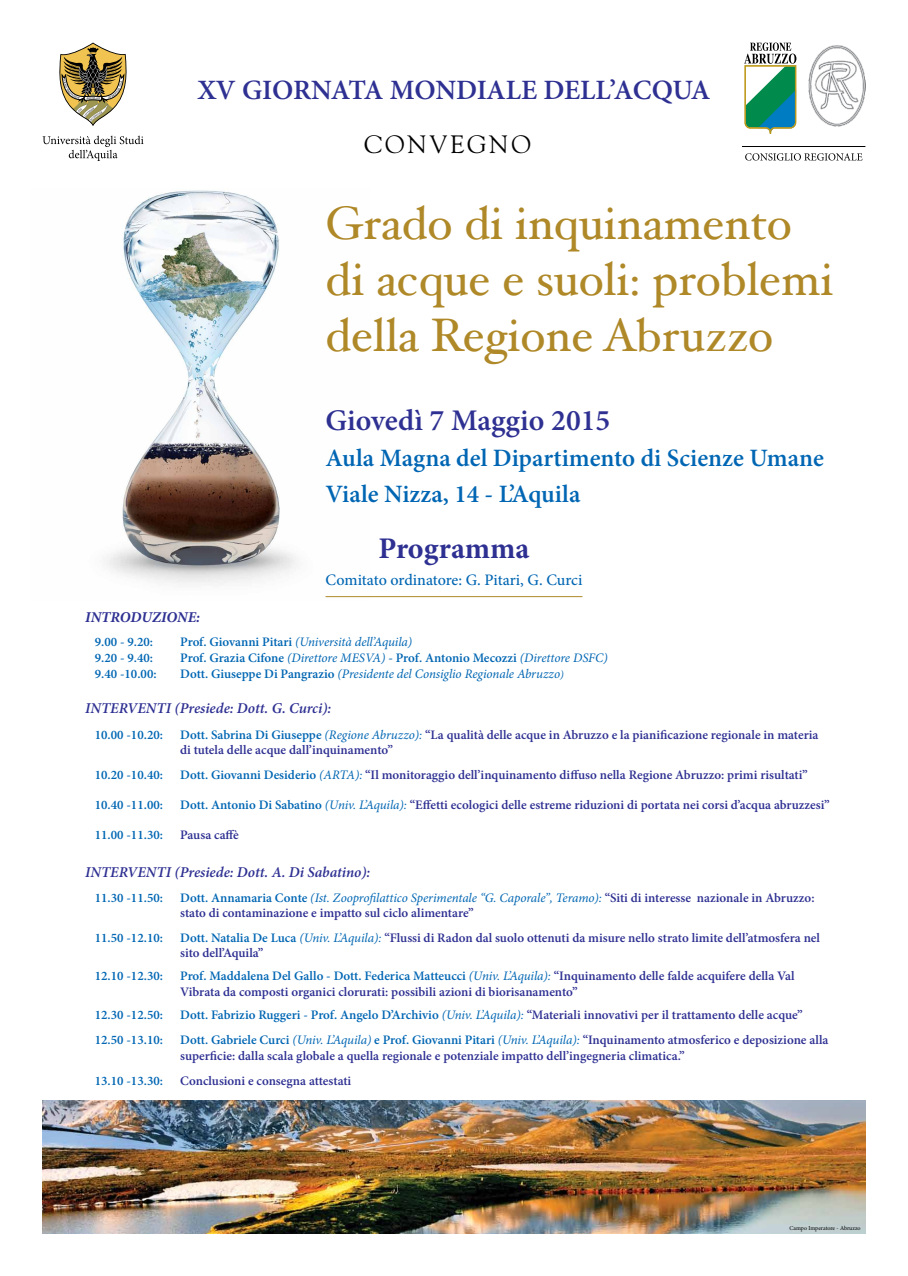
<style>
.page{position:relative;width:908px;height:1276px;background:#fff}
.page>*{position:absolute;margin:0;border:0;box-sizing:border-box;transform-origin:0 0}
.t1{font:47px/56.4px "Hoefler Text";color:#af8828}
.t2{font:600 30px "Minion Pro";color:#2e3092}
.t3{font:700 30px "Minion Pro";color:#2e3092}
.t4{font:600 28px "Minion Pro";letter-spacing:-.01em;color:#2e3092}
.t5{font:600 25px/35.8px "Minion Pro";color:#0066b3}
.t6{font:25px "Goudy";letter-spacing:.11em;color:#000}
.t7{font:500 16px "Minion Pro";letter-spacing:-.01em;color:#0066b3}
.t8{font:italic 600 15px "Minion Pro";color:#2e3092}
.t9{font:italic 700 15px "Minion Pro";color:#2e3092}
.t10{font:600 13px/15.6px "Minion Pro";color:#2e3092}
.t11{font:italic 13px/15.6px "Minion Pro";letter-spacing:-.005em;color:#0066b3}
.t12{font:600 13px/15.6px "Minion Pro";color:#0066b3}
.t13{font:6px "Minion Pro";letter-spacing:-.005em;color:#000}
.s1{font-weight:600;font-style:normal}
.s2{font-size:11px}
.s3{color:#0066b3}
.s4{font-weight:400;font-style:italic;color:#0066b3}
</style>
<div class="page">
<img style="left:106px;top:190px;width:190px;height:394px">
<svg style="left:744px;top:43px;width:52px;height:91px"></svg>
<img style="left:808px;top:45px;width:57px;height:81px">
<svg style="left:745px;top:153px;width:117px;height:8px"></svg>
<hr style="left:741px;top:146px;width:124px;height:1px;background:#000">
<img style="left:43px;top:1100px;width:822px;height:133px">
<img style="left:322px;top:596px;width:506px;height:638px">
<hr style="left:325px;top:596px;width:257px;height:1px;background:#af8828">
<svg style="left:43px;top:136px;width:100px;height:25px"></svg>
<svg style="left:59px;top:43px;width:67px;height:83px"></svg>
<h3 class="t4" style="left:197px;top:71px;width:514px">XV GIORNATA MONDIALE DELL’ACQUA</h3>
<h3 class="t6" style="left:364px;top:129px;width:168px">CONVEGNO</h3>
<h1 class="t1" style="left:325px;top:194px;width:509px">Grado di inquinamento di acque e suoli: problemi della Regione Abruzzo</h1>
<h2 class="t2" style="left:325px;top:399px;width:286px">Giovedì 7 Maggio 2015</h2>
<h3 class="t5" style="left:325px;top:440px;width:499px">Aula Magna del Dipartimento di Scienze Umane<br>Viale Nizza, 14 - L’Aquila</h3>
<p class="t9" style="left:85px;top:607px;width:116px">INTRODUZIONE:</p>
<h2 class="t3" style="left:378px;top:527px;width:153px">Programma</h2>
<p class="t7" style="left:325px;top:569px;width:258px">Comitato ordinatore: G. Pitari, G. Curci</p>
<p class="t12" style="left:95px;top:634px;width:63px">9.00 - 9.20:<br>9.20 - 9.40:<br>9.40 -10.00:</p>
<p class="t11" style="left:180px;top:634px;width:429px"><span class="s1">Prof. Giovanni Pitari</span> (Università dell’Aquila)<br><span class="s1">Prof. Grazia Cifone</span> (Direttore MESVA) <span class="s1">- Prof. Antonio Mecozzi</span> (Direttore DSFC)<br><span class="s1">Dott. Giuseppe Di Pangrazio</span> (Presidente del Consiglio Regionale Abruzzo<span class="s2">)</span></p>
<p class="t8" style="left:85px;top:698px;width:247px">INTERVENTI (Presiede: Dott. G. Curci):</p>
<p class="t12" style="left:95px;top:726px;width:70px">10.00 -10.20:</p>
<p class="t10" style="left:180px;top:726px;width:639px"><span class="s3">Dott. Sabrina Di Giuseppe</span> <span class="s4">(Regione Abruzzo):</span> “La qualità delle acque in Abruzzo e la pianificazione regionale in materia di tutela delle acque dall’inquinamento”</p>
<p class="t12" style="left:95px;top:766px;width:70px">10.20 -10.40:</p>
<p class="t10" style="left:180px;top:766px;width:629px"><span class="s3">Dott. Giovanni Desiderio</span> <span class="s4">(ARTA):</span> “Il monitoraggio dell’inquinamento diffuso nella Regione Abruzzo: primi risultati”</p>
<p class="t12" style="left:95px;top:797px;width:70px">10.40 -11.00:</p>
<p class="t12" style="left:95px;top:827px;width:70px">11.00 -11.30:</p>
<p class="t10" style="left:180px;top:797px;width:650px"><span class="s3">Dott. Antonio Di Sabatino</span> <span class="s4">(Univ. L’Aquila):</span> “Effetti ecologici delle estreme riduzioni di portata nei corsi d’acqua abruzzesi”</p>
<p class="t10" style="left:180px;top:827px;width:60px">Pausa caffè</p>
<p class="t8" style="left:85px;top:861px;width:286px">INTERVENTI (Presiede: Dott. A. Di Sabatino):</p>
<p class="t12" style="left:95px;top:889px;width:70px">11.30 -11.50:</p>
<p class="t10" style="left:180px;top:889px;width:635px"><span class="s3">Dott. Annamaria Conte</span> <span class="s4">(Ist. Zooprofilattico Sperimentale “G. Caporale”, Teramo):</span> “Siti di interesse nazionale in Abruzzo: stato di contaminazione e impatto sul ciclo alimentare”</p>
<p class="t12" style="left:95px;top:929px;width:70px">11.50 -12.10:</p>
<p class="t12" style="left:95px;top:968px;width:70px">12.10 -12.30:</p>
<p class="t12" style="left:95px;top:1006px;width:70px">12.30 -12.50:</p>
<p class="t12" style="left:95px;top:1032px;width:70px">12.50 -13.10:</p>
<p class="t12" style="left:95px;top:1073px;width:70px">13.10 -13.30:</p>
<p class="t10" style="left:180px;top:929px;width:641px"><span class="s3">Dott. Natalia De Luca</span> <span class="s4">(Univ. L’Aquila):</span> “Flussi di Radon dal suolo ottenuti da misure nello strato limite dell’atmosfera nel sito dell’Aquila”</p>
<p class="t10" style="left:180px;top:968px;width:615px"><span class="s3">Prof. Maddalena Del Gallo - Dott. Federica Matteucci</span> <span class="s4">(Univ. L’Aquila):</span> “Inquinamento delle falde acquifere della Val<br>Vibrata da composti organici clorurati: possibili azioni di biorisanamento”</p>
<p class="t10" style="left:180px;top:1032px;width:649px"><span class="s3">Dott. Gabriele Curci</span> <span class="s4">(Univ. L’Aquila)</span> <span class="s3">e Prof. Giovanni Pitari</span> <span class="s4">(Univ. L’Aquila):</span> “Inquinamento atmosferico e deposizione alla superficie: dalla scala globale a quella regionale e potenziale impatto dell’ingegneria climatica.”</p>
<p class="t10" style="left:180px;top:1073px;width:173px">Conclusioni e consegna attestati</p>
<p class="t10" style="left:180px;top:1006px;width:623px"><span class="s3">Dott. Fabrizio Ruggeri - Prof. Angelo D’Archivio</span> <span class="s4">(Univ. L’Aquila):</span> “Materiali innovativi per il trattamento delle acque”</p>
<p class="t13" style="left:789px;top:1224px;width:73px">Campo Imperatore - Abruzzo</p>
</div>
